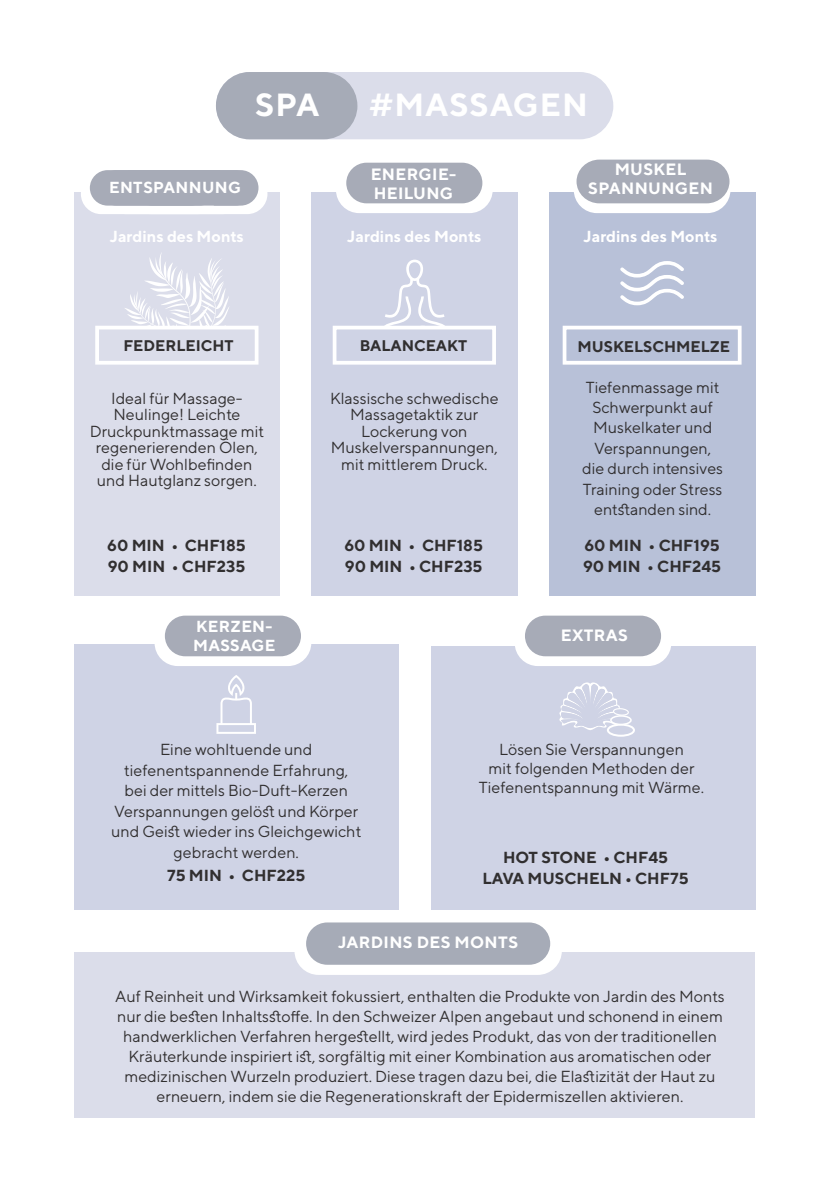
<style>
.page{position:relative;width:840px;height:1191px;background:#fff}
.page>*{position:absolute;margin:0;border:0;box-sizing:border-box;transform-origin:0 0}
.t1{font:700 32px "TT Norms";letter-spacing:.03em;color:#fff}
.t2{font:700 16.4px "TT Norms";letter-spacing:.02em;color:#fff}
.t3{font:16px/20.4px "TT Norms";color:#312f30;text-align:center}
.t4{font:700 16px "TT Norms";color:#312f30}
.t5{font:700 16px "TT Norms";color:#fff}
.t6{font:700 16px/18.6px "TT Norms";letter-spacing:.02em;color:#fff}
.t7{font:700 15.4px "TT Norms";color:#312f30}
</style>
<div class="page">
<div style="left:548px;top:193px;width:206px;height:403px;background:#b8c1d8"></div>
<div style="left:573px;top:167px;width:157px;height:46px;background:#fff;border-radius:23px"></div>
<div style="left:576px;top:160px;width:153px;height:43px;background:#a7abb7"></div>
<div style="left:216px;top:72px;width:397px;height:67px;background:#dbddea;border-radius:34px"></div>
<div style="left:216px;top:72px;width:141px;height:67px;background:#a6abb7;border-radius:34px"></div>
<div style="left:74px;top:193px;width:205px;height:403px;background:#dbddea"></div>
<svg style="left:125px;top:253px;width:104px;height:73px"></svg>
<div style="left:95px;top:326px;width:163px;height:38px;background:#dbddea;border:4px solid #fff"></div>
<div style="left:311px;top:193px;width:206px;height:403px;background:#cfd3e5"></div>
<div style="left:336px;top:167px;width:156px;height:46px;background:#fff;border-radius:23px"></div>
<div style="left:346px;top:163px;width:136px;height:40px;background:#a7abb7;border-radius:20px"></div>
<div style="left:562px;top:326px;width:179px;height:38px;background:#b8c1d8;border:4px solid #fff"></div>
<svg style="left:381px;top:260px;width:67px;height:66px"></svg>
<div style="left:332px;top:326px;width:163px;height:38px;background:#cfd3e5;border:4px solid #fff"></div>
<svg style="left:620px;top:261px;width:64px;height:45px"></svg>
<div style="left:74px;top:952px;width:680px;height:165px;background:#dbddea"></div>
<div style="left:294px;top:926px;width:267px;height:49px;background:#fff;border-radius:24px"></div>
<div style="left:306px;top:922px;width:244px;height:42px;background:#a6abb7;border-radius:21px"></div>
<div style="left:131px;top:174px;width:136px;height:40px;background:#fff;border-radius:20px"></div>
<div style="left:140px;top:170px;width:118px;height:36px;background:#a7abb7;border-radius:18px"></div>
<div style="left:81px;top:174px;width:136px;height:40px;background:#fff;border-radius:20px"></div>
<div style="left:90px;top:170px;width:118px;height:36px;background:#a7abb7;border-radius:18px"></div>
<div style="left:134px;top:170px;width:119px;height:36px;background:#a7abb7;border-radius:18px"></div>
<div style="left:74px;top:644px;width:324px;height:265px;background:#cfd3e5"></div>
<div style="left:430px;top:646px;width:324px;height:263px;background:#cfd3e5"></div>
<div style="left:154px;top:619px;width:157px;height:47px;background:#fff;border-radius:23px"></div>
<div style="left:165px;top:615px;width:136px;height:41px;background:#a7abb7;border-radius:20px"></div>
<div style="left:514px;top:619px;width:157px;height:47px;background:#fff;border-radius:23px"></div>
<div style="left:524px;top:615px;width:136px;height:41px;background:#a7abb7;border-radius:20px"></div>
<svg style="left:216px;top:675px;width:40px;height:59px"></svg>
<svg style="left:559px;top:682px;width:61px;height:48px"></svg>
<div style="left:607px;top:724px;width:26px;height:11px;background:#cfd3e5;border-radius:50%"></div>
<div style="left:606px;top:723px;width:28px;height:13px;border:2px solid #fff;border-radius:50%"></div>
<div style="left:610px;top:716px;width:20px;height:8px;background:#cfd3e5;border-radius:50%"></div>
<div style="left:609px;top:715px;width:22px;height:10px;border:2px solid #fff;border-radius:50%"></div>
<div style="left:613px;top:708px;width:15px;height:7px;background:#cfd3e5;border-radius:50%"></div>
<div style="left:612px;top:708px;width:16px;height:8px;border:1px solid #fff;border-radius:50%"></div>
<p class="t1" style="left:255px;top:84px;width:66px">SPA</p>
<p class="t1" style="left:369px;top:84px;width:220px">#MASSAGEN</p>
<p class="t6" style="left:109px;top:177px;width:133px">ENTSPANNUNG</p>
<p class="t2" style="left:370px;top:164px;width:87px">ENERGIE-</p>
<p class="t2" style="left:373px;top:183px;width:81px">HEILUNG</p>
<p class="t2" style="left:614px;top:159px;width:73px">MUSKEL</p>
<p class="t2" style="left:588px;top:178px;width:126px">SPANNUNGEN</p>
<p class="t5" style="left:110px;top:226px;width:135px">Jardins des Monts</p>
<p class="t5" style="left:347px;top:226px;width:135px">Jardins des Monts</p>
<p class="t5" style="left:583px;top:226px;width:135px">Jardins des Monts</p>
<p class="t7" style="left:123px;top:336px;width:112px">FEDERLEICHT</p>
<p class="t7" style="left:359px;top:336px;width:109px">BALANCEAKT</p>
<p class="t7" style="left:577px;top:337px;width:154px">MUSKELSCHMELZE</p>
<p class="t3" style="left:90px;top:390px;width:176px;line-height:16.4px">Ideal für Massage-<br>Neulinge! Leichte<br>Druckpunktmassage mit regenerierenden Ölen, die für Wohlbefinden und Hautglanz sorgen.</p>
<p class="t3" style="left:330px;top:390px;width:170px;line-height:16.4px">Klassische schwedische<br>Massagetaktik zur<br>Lockerung von<br>Muskelverspannungen,</p>
<p class="t3" style="left:341px;top:453px;width:148px">mit mittlerem Druck.</p>
<p class="t3" style="left:585px;top:376px;width:135px">Tiefenmassage mit<br>Schwerpunkt auf<br>Muskelkater und<br>Verspannungen,</p>
<p class="t3" style="left:582px;top:458px;width:142px">die durch intensives<br>Training oder Stress entstanden sind.</p>
<p class="t4" style="left:107px;top:535px;width:140px">60 MIN • CHF185</p>
<p class="t4" style="left:108px;top:556px;width:139px">90 MIN • CHF235</p>
<p class="t4" style="left:344px;top:535px;width:140px">60 MIN • CHF185</p>
<p class="t4" style="left:345px;top:556px;width:139px">90 MIN • CHF235</p>
<p class="t4" style="left:584px;top:535px;width:137px">60 MIN • CHF195</p>
<p class="t4" style="left:582px;top:556px;width:140px">90 MIN • CHF245</p>
<p class="t6" style="left:193px;top:617px;width:84px">KERZEN-<br>MASSAGE</p>
<p class="t2" style="left:560px;top:625px;width:69px">EXTRAS</p>
<p class="t3" style="left:111px;top:739px;width:251px">Eine wohltuende und tiefenentspannende Erfahrung, bei der mittels Bio-Duft-Kerzen<br>Verspannungen gelöst und Körper und Geist wieder ins Gleichgewicht gebracht werden.</p>
<p class="t3" style="left:478px;top:740px;width:226px;line-height:18.8px">Lösen Sie Verspannungen<br>mit folgenden Methoden der<br>Tiefenentspannung mit Wärme.</p>
<p class="t4" style="left:502px;top:847px;width:166px">HOT STONE • CHF45</p>
<p class="t4" style="left:167px;top:865px;width:140px">75 MIN • CHF225</p>
<p class="t4" style="left:482px;top:868px;width:207px">LAVA MUSCHELN • CHF75</p>
<p class="t2" style="left:338px;top:932px;width:182px">JARDINS DES MONTS</p>
<p class="t3" style="left:115px;top:986px;width:610px">Auf Reinheit und Wirksamkeit fokussiert, enthalten die Produkte von Jardin des Monts nur die besten Inhaltsstoffe. In den Schweizer Alpen angebaut und schonend in einem handwerklichen Verfahren hergestellt, wird jedes Produkt, das von der traditionellen Kräuterkunde inspiriert ist, sorgfältig mit einer Kombination aus aromatischen oder medizinischen Wurzeln produziert. Diese tragen dazu bei, die Elastizität der Haut zu erneuern, indem sie die Regenerationskraft der Epidermiszellen aktivieren.</p>
</div>
